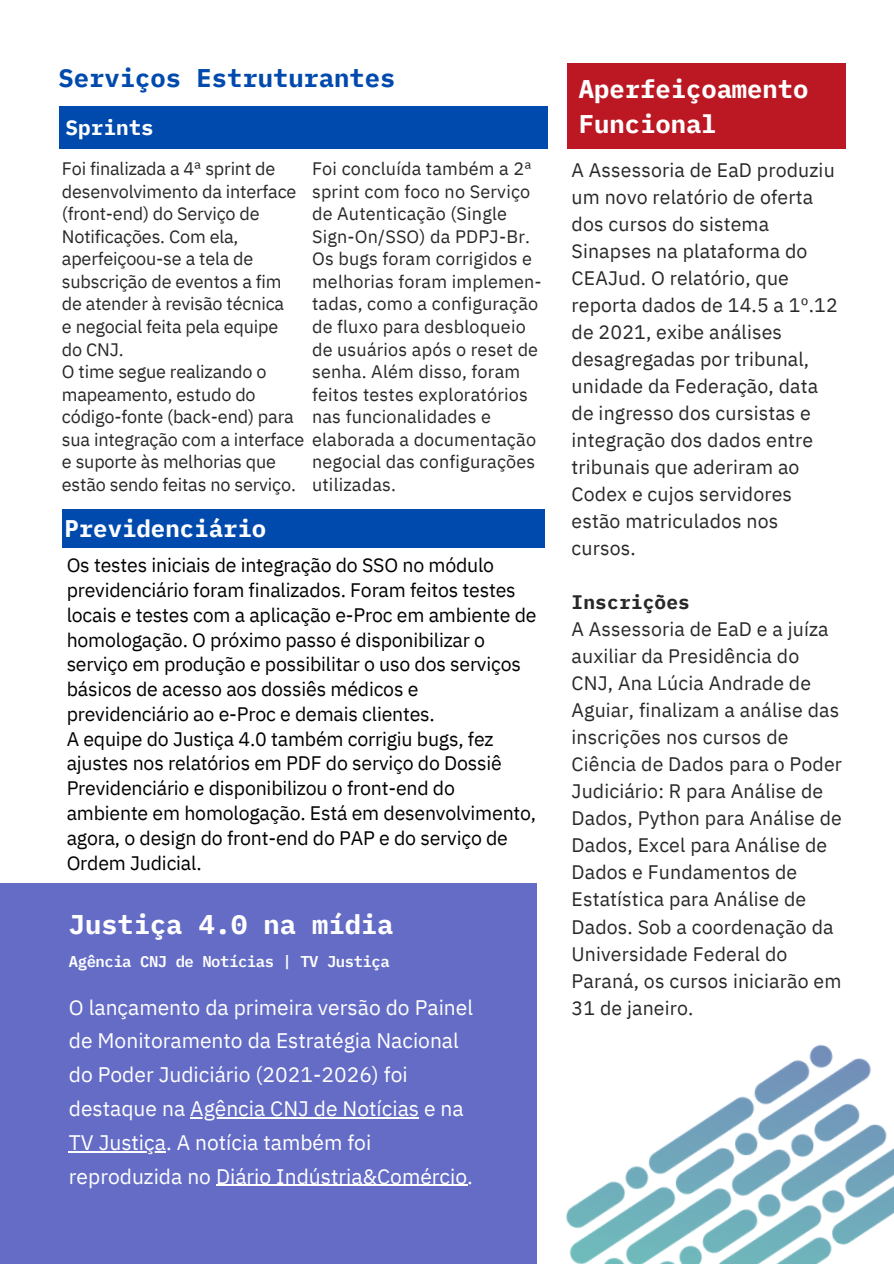
<style>
.page{position:relative;width:894px;height:1264px;background:#fff}
.page>*{position:absolute;margin:0;border:0;box-sizing:border-box;transform-origin:0 0}
.t1{font:700 27px "IBM Plex Mono";color:#fff}
.t2{font:700 25.5px "IBM Plex Mono";color:#fff}
.t3{font:700 25.5px "IBM Plex Mono";color:#004aad}
.t4{font:700 24px "IBM Plex Mono";color:#fff}
.t5{font:21px/33.8px "IBM Plex Sans";color:#fff}
.t6{font:700 21px "IBM Plex Mono";color:#fff}
.t7{font:19.5px/27px "IBM Plex Sans";letter-spacing:.005em;color:#282828}
.t8{font:19.5px/24.8px "IBM Plex Sans";letter-spacing:-.01em;color:#000}
.t9{font:700 19.5px "IBM Plex Mono";letter-spacing:.005em;color:#282828}
.t10{font:18px/22.5px "IBM Plex Sans";letter-spacing:-.01em;color:#282828}
.t11{font:18px/22.5px "IBM Plex Sans";letter-spacing:.01em;color:#282828}
.t12{font:600 15.6px "IBM Plex Mono";letter-spacing:-.03em;color:#fff}
</style>
<div class="page">
<div style="left:0;top:883px;width:536px;height:380px;background:#646cc6"></div>
<div style="left:62px;top:509px;width:482px;height:38px;background:#004aad"></div>
<div style="left:567px;top:63px;width:278px;height:85px;background:#bc1823"></div>
<img style="left:536px;top:983px;width:357px;height:280px">
<div style="left:59px;top:106px;width:488px;height:42px;background:#004aad"></div>
<hr style="left:190px;top:1117px;width:229px;height:1px;background:#fff">
<hr style="left:69px;top:1150px;width:97px;height:2px;background:#fff">
<hr style="left:216px;top:1184px;width:251px;height:1px;background:#fff">
<p class="t3" style="left:59px;top:61px;width:338px">Serviços Estruturantes</p>
<p class="t6" style="left:66px;top:113px;width:90px">Sprints</p>
<p class="t11" style="left:312px;top:157px;width:231px">Foi concluída também a 2ª sprint com foco no Serviço de Autenticação (Single<br>Sign-On/SSO) da PDPJ-Br.<br>Os bugs foram corrigidos e melhorias foram implemen&shy;tadas, como a configuração de fluxo para desbloqueio de usuários após o reset de senha. Além disso, foram feitos testes exploratórios nas funcionalidades e</p>
<p class="t11" style="left:312px;top:450px;width:225px">negocial das configurações utilizadas.</p>
<p class="t10" style="left:62px;top:157px;width:236px">Foi finalizada a 4ª sprint de desenvolvimento da interface (front-end) do Serviço de<br>Notificações. Com ela, aperfeiçoou-se a tela de subscrição de eventos a fim</p>
<p class="t10" style="left:62px;top:292px;width:224px">de atender à revisão técnica</p>
<p class="t10" style="left:62px;top:315px;width:218px">e negocial feita pela equipe</p>
<p class="t11" style="left:62px;top:337px;width:63px">do CNJ.</p>
<p class="t10" style="left:62px;top:360px;width:475px">O time segue realizando o<br>mapeamento, estudo do<br>código-fonte (back-end) para<br>sua integração com a interface elaborada a documentação e suporte às melhorias que<br>estão sendo feitas no serviço.</p>
<p class="t4" style="left:64px;top:512px;width:203px">Previdenciário</p>
<p class="t8" style="left:67px;top:552px;width:471px">Os testes iniciais de integração do SSO no módulo previdenciário foram finalizados. Foram feitos testes locais e testes com a aplicação e-Proc em ambiente de homologação. O próximo passo é disponibilizar o serviço em produção e possibilitar o uso dos serviços básicos de acesso aos dossiês médicos e previdenciário ao e-Proc e demais clientes.</p>
<p class="t8" style="left:67px;top:726px;width:471px">A equipe do Justiça 4.0 também corrigiu bugs, fez ajustes nos relatórios em PDF do serviço do Dossiê Previdenciário e disponibilizou o front-end do ambiente em homologação. Está em desenvolvimento, agora, o design do front-end do PAP e do serviço de Ordem Judicial.</p>
<p class="t1" style="left:69px;top:906px;width:326px">Justiça 4.0 na mídia</p>
<p class="t12" style="left:69px;top:950px;width:322px">Agência CNJ de Notícias | TV Justiça</p>
<p class="t5" style="left:69px;top:989px;width:405px">O lançamento da primeira versão do Painel de Monitoramento da Estratégia Nacional do Poder Judiciário (2021-2026) foi destaque na Agência CNJ de Notícias e na TV Justiça. A notícia também foi reproduzida no Diário Indústria&amp;Comércio.</p>
<p class="t2" style="left:578px;top:72px;width:231px">Aperfeiçoamento</p>
<p class="t2" style="left:578px;top:106px;width:139px">Funcional</p>
<p class="t7" style="left:571px;top:156px;width:267px">A Assessoria de EaD produziu um novo relatório de oferta dos cursos do sistema<br>Sinapses na plataforma do<br>CEAJud. O relatório, que reporta dados de 14.5 a 1º.12 de 2021, exibe análises desagregadas por tribunal, unidade da Federação, data de ingresso dos cursistas e integração dos dados entre tribunais que aderiram ao<br>Codex e cujos servidores estão matriculados nos cursos.</p>
<p class="t9" style="left:571px;top:589px;width:120px">Inscrições</p>
<p class="t7" style="left:571px;top:615px;width:272px">A Assessoria de EaD e a juíza auxiliar da Presidência do<br>CNJ, Ana Lúcia Andrade de<br>Aguiar, finalizam a análise das inscrições nos cursos de<br>Ciência de Dados para o Poder<br>Judiciário: R para Análise de<br>Dados, Python para Análise de<br>Dados, Excel para Análise de<br>Dados e Fundamentos de<br>Estatística para Análise de<br>Dados. Sob a coordenação da<br>Universidade Federal do<br>Paraná, os cursos iniciarão em<br>31 de janeiro.</p>
</div>
